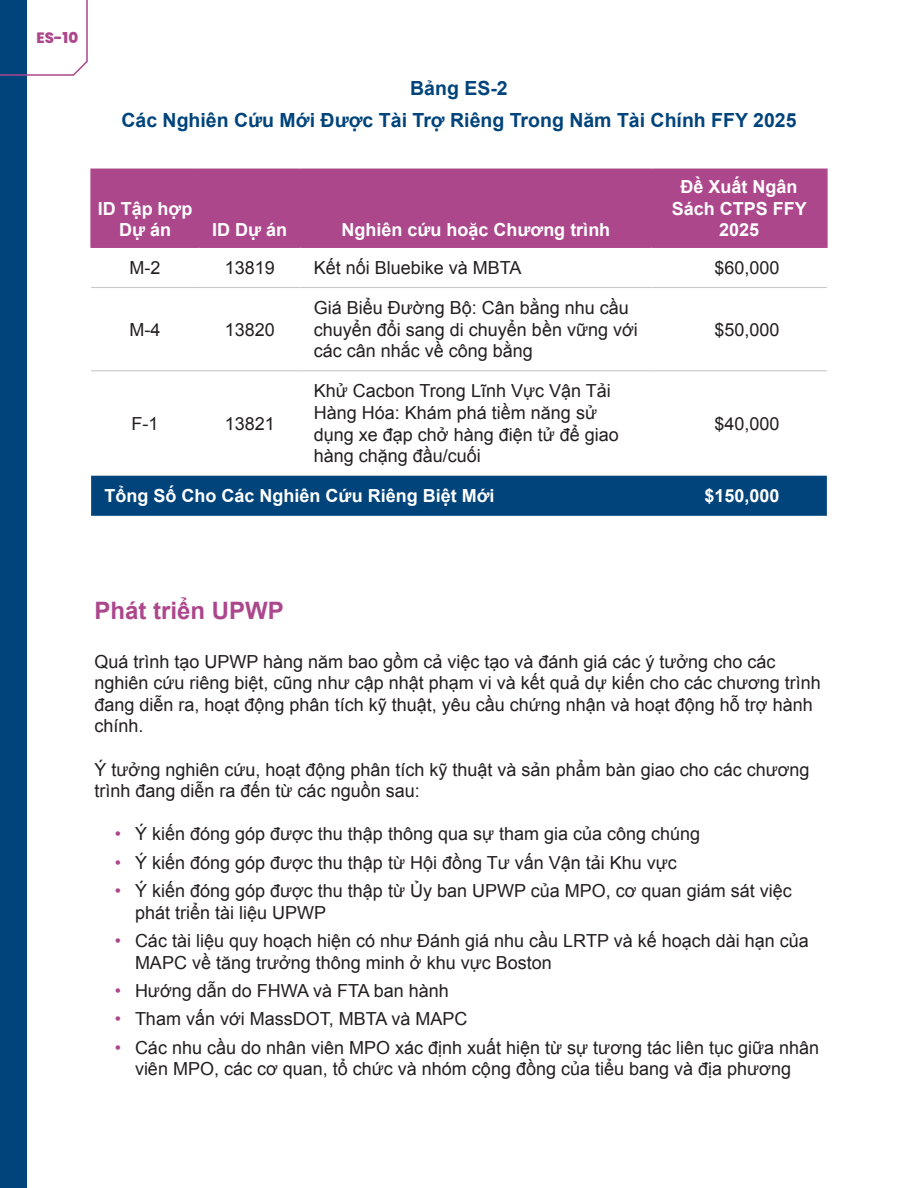
<style>
.page{position:relative;width:918px;height:1188px;background:#fff}
.page>*{position:absolute;margin:0;border:0;box-sizing:border-box;transform-origin:0 0}
.Heading_1{font:700 24px "Arial";color:#ac478c}
.Figure_Table_Title{font:700 19.5px "Arial";color:#00447b}
.t1{font:18px/21.6px "Arial";color:#231f20}
.Table_Header{font:700 18px/21.6px "Arial";color:#fff;text-align:center}
.t2{font:800 15px "Poppins";color:#ac478c}
.s1{color:#ac478c}
</style>
<div class="page">
<div style="left:0;top:0;width:27px;height:1188px;background:#00447b"></div>
<svg style="left:0;top:0;width:88px;height:76px"></svg>
<div style="left:92px;top:170px;width:734px;height:76px;background:#ac478c"></div>
<div style="left:91px;top:476px;width:736px;height:40px;background:#00447b"></div>
<hr style="left:300px;top:170px;width:1px;height:76px;background:#ac478c">
<hr style="left:651px;top:170px;width:1px;height:76px;background:#ac478c">
<hr style="left:91px;top:287px;width:108px;height:1px;background:#c7c8ca">
<hr style="left:199px;top:287px;width:101px;height:1px;background:#c7c8ca">
<hr style="left:300px;top:287px;width:351px;height:1px;background:#c7c8ca">
<hr style="left:651px;top:287px;width:176px;height:1px;background:#c7c8ca">
<hr style="left:91px;top:370px;width:108px;height:1px;background:#c7c8ca">
<hr style="left:199px;top:370px;width:101px;height:1px;background:#c7c8ca">
<hr style="left:300px;top:370px;width:351px;height:1px;background:#c7c8ca">
<hr style="left:651px;top:370px;width:176px;height:1px;background:#c7c8ca">
<hr style="left:90px;top:169px;width:109px;height:1px;background:#ac478c">
<hr style="left:90px;top:170px;width:2px;height:76px;background:#ac478c">
<hr style="left:199px;top:169px;width:101px;height:1px;background:#ac478c">
<hr style="left:198px;top:170px;width:2px;height:76px;background:#ac478c">
<hr style="left:300px;top:169px;width:351px;height:1px;background:#ac478c">
<hr style="left:651px;top:169px;width:177px;height:1px;background:#ac478c">
<hr style="left:826px;top:170px;width:2px;height:76px;background:#ac478c">
<hr style="left:90px;top:246px;width:109px;height:2px;background:#ac478c">
<hr style="left:199px;top:246px;width:101px;height:2px;background:#ac478c">
<hr style="left:300px;top:246px;width:351px;height:2px;background:#ac478c">
<hr style="left:651px;top:246px;width:177px;height:2px;background:#ac478c">
<p class="t2" style="left:36px;top:29px;width:43px">ES-10</p>
<p class="Figure_Table_Title" style="left:410px;top:76px;width:99px">Bảng ES-2</p>
<p class="Figure_Table_Title" style="left:121px;top:108px;width:677px">Các Nghiên Cứu Mới Được Tài Trợ Riêng Trong Năm Tài Chính FFY 2025</p>
<p class="Table_Header" style="left:98px;top:198px;width:96px">ID Tập hợp<br>Dự án</p>
<p class="Table_Header" style="left:212px;top:220px;width:77px">ID Dự án</p>
<p class="Table_Header" style="left:341px;top:220px;width:270px">Nghiên cứu hoặc Chương trình</p>
<p class="Table_Header" style="left:672px;top:177px;width:137px">Đề Xuất Ngân<br>Sách CTPS FFY<br>2025</p>
<p class="t1" style="left:130px;top:257px;width:32px">M-2</p>
<p class="t1" style="left:225px;top:257px;width:52px">13819</p>
<p class="t1" style="left:314px;top:257px;width:209px">Kết nối Bluebike và MBTA</p>
<p class="t1" style="left:715px;top:257px;width:67px">$60,000</p>
<p class="t1" style="left:130px;top:319px;width:32px">M-4</p>
<p class="t1" style="left:225px;top:319px;width:52px">13820</p>
<p class="t1" style="left:132px;top:413px;width:28px">F-1</p>
<p class="t1" style="left:225px;top:413px;width:52px">13821</p>
<p class="t1" style="left:314px;top:297px;width:326px">Giá Biểu Đường Bộ: Cân bằng nhu cầu chuyển đổi sang di chuyển bền vững với các cân nhắc về công bằng</p>
<p class="t1" style="left:314px;top:380px;width:307px">Khử Cacbon Trong Lĩnh Vực Vận Tải<br>Hàng Hóa: Khám phá tiềm năng sử dụng xe đạp chở hàng điện tử để giao hàng chặng đầu/cuối</p>
<p class="t1" style="left:715px;top:319px;width:67px">$50,000</p>
<p class="t1" style="left:715px;top:413px;width:67px">$40,000</p>
<p class="Table_Header" style="left:105px;top:486px;width:391px">Tổng Số Cho Các Nghiên Cứu Riêng Biệt Mới</p>
<p class="Table_Header" style="left:705px;top:486px;width:77px">$150,000</p>
<p class="Heading_1" style="left:94px;top:595px;width:191px">Phát triển UPWP</p>
<p class="t1" style="left:94px;top:651px;width:728px">Quá trình tạo UPWP hàng năm bao gồm cả việc tạo và đánh giá các ý tưởng cho các nghiên cứu riêng biệt, cũng như cập nhật phạm vi và kết quả dự kiến cho các chương trình đang diễn ra, hoạt động phân tích kỹ thuật, yêu cầu chứng nhận và hoạt động hỗ trợ hành chính.</p>
<p class="t1" style="left:94px;top:759px;width:717px">Ý tưởng nghiên cứu, hoạt động phân tích kỹ thuật và sản phẩm bàn giao cho các chương trình đang diễn ra đến từ các nguồn sau:</p>
<p class="t1" style="left:115px;top:824px;width:587px"><span class="s1">•</span> Ý kiến đóng góp được thu thập thông qua sự tham gia của công chúng</p>
<p class="t1" style="left:115px;top:852px;width:564px"><span class="s1">•</span> Ý kiến đóng góp được thu thập từ Hội đồng Tư vấn Vận tải Khu vực</p>
<p class="t1" style="left:135px;top:880px;width:658px;text-indent:-20px"><span class="s1">•</span> Ý kiến đóng góp được thu thập từ Ủy ban UPWP của MPO, cơ quan giám sát việc phát triển tài liệu UPWP</p>
<p class="t1" style="left:135px;top:930px;width:675px;text-indent:-20px"><span class="s1">•</span> Các tài liệu quy hoạch hiện có như Đánh giá nhu cầu LRTP và kế hoạch dài hạn của<br>MAPC về tăng trưởng thông minh ở khu vực Boston</p>
<p class="t1" style="left:115px;top:980px;width:336px"><span class="s1">•</span> Hướng dẫn do FHWA và FTA ban hành</p>
<p class="t1" style="left:115px;top:1008px;width:354px"><span class="s1">•</span> Tham vấn với MassDOT, MBTA và MAPC</p>
<p class="t1" style="left:115px;top:1037px;width:706px;text-align:center"><span class="s1">•</span> Các nhu cầu do nhân viên MPO xác định xuất hiện từ sự tương tác liên tục giữa nhân viên MPO, các cơ quan, tổ chức và nhóm cộng đồng của tiểu bang và địa phương</p>
</div>
